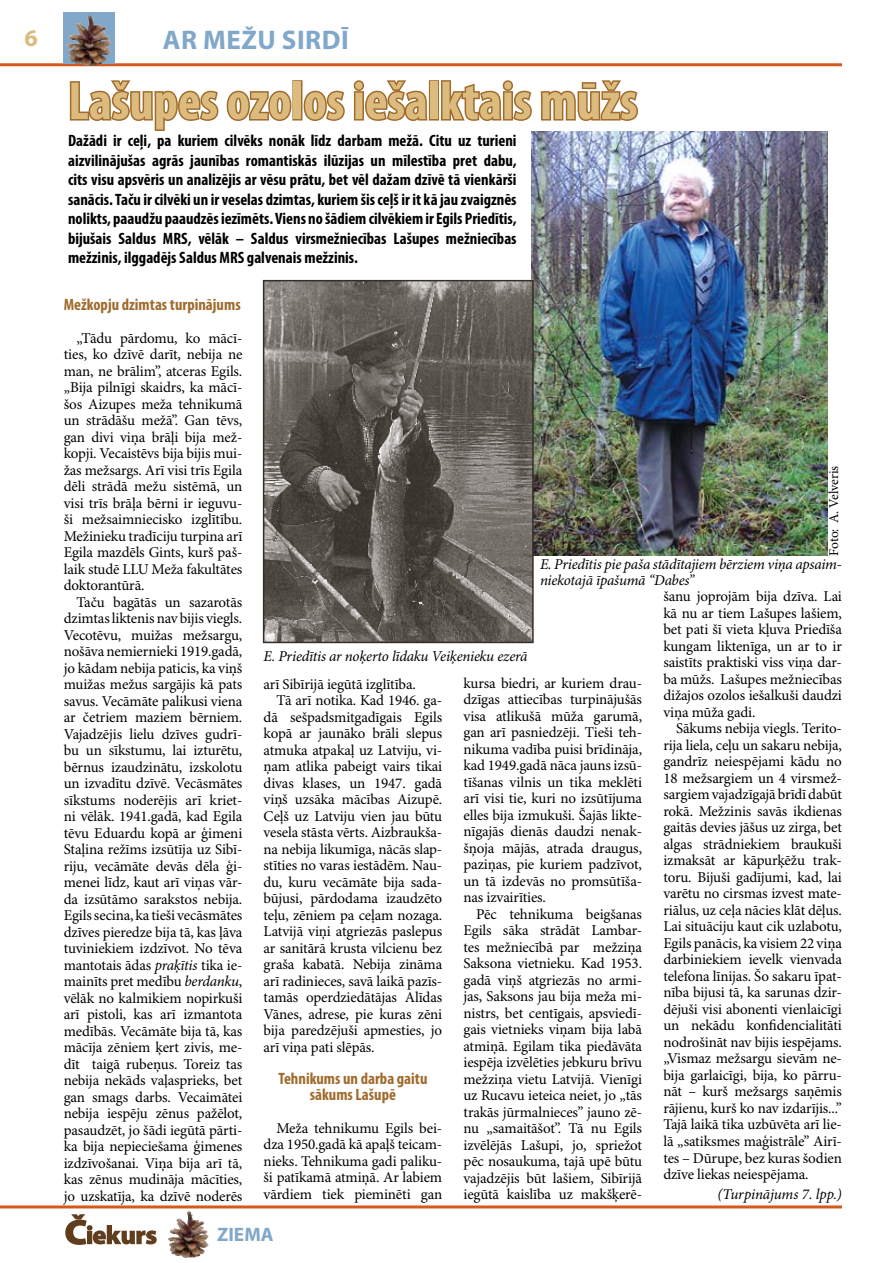
<style>
.page{position:relative;width:893px;height:1263px;background:#fff}
.page>*{position:absolute;margin:0;border:0;box-sizing:border-box;transform-origin:0 0}
.t1{font:700 condensed 54px "Myriad Pro";color:#dcbc7e}
.t2{font:700 27px "Myriad Pro";letter-spacing:.02em;color:#81a7c9}
.t3{font:700 24px "Myriad Pro";color:#dcbc7e}
.t4{font:700 19.5px "Myriad Pro";color:#81a7c9}
.t5{font:700 condensed 16.5px/19.5px "Myriad Pro";color:#000;text-align:justify}
.t6{font:700 condensed 16.5px/15.8px "Myriad Pro";color:#a06b2d;text-align:center}
.t7{font:15px/16.5px "Minion Pro";letter-spacing:-.01em;color:#000;text-align:justify}
.t8{font:italic 15px/16.5px "Minion Pro";letter-spacing:-.015em;color:#000}
.t9{font:13.5px "Minion Pro";letter-spacing:-.015em;color:#000}
.s1{font-style:italic}
</style>
<div class="page">
<hr style="left:0;top:63px;width:842px;height:3px;background:#d5581d">
<hr style="left:0;top:1205px;width:842px;height:3px;background:#d5581d">
<svg style="left:64px;top:13px;width:51px;height:51px;background:#787980"></svg>
<img style="left:69px;top:15px;width:20px;height:21px">
<img style="left:170px;top:1211px;width:18px;height:26px">
<svg style="left:65px;top:1214px;width:92px;height:31px"></svg>
<svg style="left:69px;top:80px;width:223px;height:51px"></svg>
<div style="left:292px;top:80px;width:10px;height:41px;border:3px solid #a06b2d"></div>
<svg style="left:302px;top:89px;width:43px;height:32px"></svg>
<svg style="left:353px;top:80px;width:76px;height:41px"></svg>
<div style="left:429px;top:80px;width:10px;height:41px;border:3px solid #a06b2d"></div>
<svg style="left:441px;top:80px;width:91px;height:41px"></svg>
<svg style="left:540px;top:80px;width:98px;height:41px"></svg>
<img style="left:531px;top:132px;width:297px;height:424px">
<img style="left:266px;top:283px;width:265px;height:357px">
<div style="left:263px;top:280px;width:271px;height:363px;border:2px solid #332e27"></div>
<h3 class="t3" style="left:24px;top:22px;width:15px">6</h3>
<h2 class="t2" style="left:163px;top:22px;width:188px">AR MEŽU SIRDĪ</h2>
<h1 class="t1" style="left:68px;top:67px;width:571px">Lašupes ozolos iešalktais mūžs</h1>
<p class="t5" style="left:68px;top:131px;width:450px">Dažādi ir ceļi, pa kuriem cilvēks nonāk līdz darbam mežā. Citu uz turieni aizvilinājušas agrās jaunības romantiskās ilūzijas un mīlestība pret dabu, cits visu apsvēris un analizējis ar vēsu prātu, bet vēl dažam dzīvē tā vienkārši sanācis. Taču ir cilvēki un ir veselas dzimtas, kuriem šis ceļš ir it kā jau zvaigznēs nolikts, paaudžu paaudzēs iezīmēts. Viens no šādiem cilvēkiem ir Egils Priedītis, bijušais Saldus MRS, vēlāk – Saldus virsmežniecības Lašupes mežniecības mežzinis, ilggadējs Saldus MRS galvenais mežzinis.</p>
<p class="t6" style="left:64px;top:296px;width:178px">Mežkopju dzimtas turpinājums</p>
<p class="t7" style="left:64px;top:330px;width:180px;text-indent:13px">„Tādu pārdomu, ko mācī&shy;ties, ko dzīvē darīt, nebija ne man, ne brālim”, atceras Egils. „Bija pilnīgi skaidrs, ka mācī&shy;šos Aizupes meža tehnikumā un strādāšu mežā”. Gan tēvs, gan divi viņa brāļi bija mež&shy;kopji. Vecaistēvs bija bijis mui&shy;žas mežsargs. Arī visi trīs Egila dēli strādā mežu sistēmā, un visi trīs brāļa bērni ir ieguvu&shy;ši mežsaimniecisko izglītību.<br>Mežinieku tradīciju turpina arī Egila mazdēls Gints, kurš paš&shy;laik studē LLU Meža fakultātes doktorantūrā.</p>
<p class="t7" style="left:64px;top:594px;width:180px;text-indent:13px">Taču bagātās un sazarotās dzimtas liktenis nav bijis viegls.<br>Vecotēvu, muižas mežsargu, nošāva nemiernieki 1919.gadā, jo kādam nebija paticis, ka viņš muižas mežus sargājis kā pats savus. Vecāmāte palikusi viena ar četriem maziem bērniem.<br>Vajadzējis lielu dzīves gudrī&shy;bu un sīkstumu, lai izturētu, bērnus izaudzinātu, izskolotu un izvadītu dzīvē. Vecāsmātes sīkstums noderējis arī kriet&shy;ni vēlāk. 1941.gadā, kad Egila tēvu Eduardu kopā ar ģimeni Staļina režīms izsūtīja uz Sibī&shy;riju, vecāmāte devās dēla ģi&shy;menei līdz, kaut arī viņas vār&shy;da izsūtāmo sarakstos nebija.<br>Egils secina, ka tieši vecāsmātes dzīves pieredze bija tā, kas ļāva tuviniekiem izdzīvot. No tēva mantotais ādas <span class="s1">praķītis</span> tika ie&shy;mainīts pret medību <span class="s1">berdanku</span>, vēlāk no kalmikiem nopirkuši arī pistoli, kas arī izmantota medībās. Vecāmāte bija tā, kas mācīja zēniem ķert zivis, me&shy;dīt taigā rubeņus. Toreiz tas nebija nekāds vaļasprieks, bet gan smags darbs. Vecaimātei nebija iespēju zēnus pažēlot, pasaudzēt, jo šādi iegūtā pārti&shy;ka bija nepieciešama ģimenes izdzīvošanai. Viņa bija arī tā, kas zēnus mudināja mācīties, jo uzskatīja, ka dzīvē noderēs</p>
<p class="t9" style="left:826px;top:556px;width:91px;rotate:-90deg">Foto: A. Velveris</p>
<p class="t8" style="left:540px;top:556px;width:303px">E. Priedītis pie paša stādītajiem bērziem viņa apsaim&shy;niekotajā īpašumā “Dabes”</p>
<p class="t7" style="left:663px;top:589px;width:180px">šanu joprojām bija dzīva. Lai kā nu ar tiem Lašupes lašiem, bet pati šī vieta kļuva Priedīša kungam liktenīga, un ar to ir saistīts praktiski viss viņa dar&shy;ba mūžs. Lašupes mežniecības dižajos ozolos iešalkuši daudzi viņa mūža gadi.</p>
<p class="t7" style="left:663px;top:721px;width:180px;text-indent:13px">Sākums nebija viegls. Terito&shy;rija liela, ceļu un sakaru nebija, gandrīz neiespējami kādu no 18 mežsargiem un 4 virsmež&shy;sargiem vajadzīgajā brīdī dabūt rokā. Mežzinis savās ikdienas gaitās devies jāšus uz zirga, bet algas strādniekiem braukuši izmaksāt ar kāpurķēžu trak&shy;toru. Bijuši gadījumi, kad, lai varētu no cirsmas izvest mate&shy;riālus, uz ceļa nācies klāt dēļus.<br>Lai situāciju kaut cik uzlabotu, Egils panācis, ka visiem 22 viņa darbiniekiem ievelk vienvada telefona līnijas. Šo sakaru īpat&shy;nība bijusi tā, ka sarunas dzir&shy;dējuši visi abonenti vienlaicīgi un nekādu konfidencialitāti nodrošināt nav bijis iespējams. „Vismaz mežsargu sievām ne&shy;bija garlaicīgi, bija, ko pārru&shy;nāt – kurš mežsargs saņēmis rājienu, kurš ko nav izdarījis...” Tajā laikā tika uzbūvēta arī lie&shy;lā „satiksmes maģistrāle” Airī&shy;tes – Dūrupe, bez kuras šodien dzīve liekas neiespējama.</p>
<p class="t8" style="left:264px;top:648px;width:265px">E. Priedītis ar noķerto līdaku Veiķenieku ezerā</p>
<p class="t7" style="left:463px;top:675px;width:180px">kursa biedri, ar kuriem drau&shy;dzīgas attiecības turpinājušās visa atlikušā mūža garumā, gan arī pasniedzēji. Tieši teh&shy;nikuma vadība puisi brīdināja, kad 1949.gadā nāca jauns izsū&shy;tīšanas vilnis un tika meklēti arī visi tie, kuri no izsūtījuma elles bija izmukuši. Šajās likte&shy;nīgajās dienās daudzi nenak&shy;šņoja mājās, atrada draugus, paziņas, pie kuriem padzīvot, un tā izdevās no promsūtīša&shy;nas izvairīties.</p>
<p class="t7" style="left:463px;top:906px;width:180px;text-indent:13px">Pēc tehnikuma beigšanas Egils sāka strādāt Lambar&shy;tes mežniecībā par mežziņa Saksona vietnieku. Kad 1953. gadā viņš atgriezās no armi&shy;jas, Saksons jau bija meža mi&shy;nistrs, bet centīgais, apsviedī&shy;gais vietnieks viņam bija labā atmiņā. Egilam tika piedāvāta iespēja izvēlēties jebkuru brīvu mežziņa vietu Latvijā. Vienīgi uz Rucavu ieteica neiet, jo „tās trakās jūrmalnieces” jauno zē&shy;nu „samaitāšot”. Tā nu Egils izvēlējās Lašupi, jo, spriežot pēc nosaukuma, tajā upē būtu vajadzējis būt lašiem, Sibīrijā iegūtā kaislība uz makšķerē-</p>
<p class="t7" style="left:264px;top:676px;width:154px">arī Sibīrijā iegūtā izglītība.</p>
<p class="t7" style="left:276px;top:693px;width:167px">Tā arī notika. Kad 1946. ga-</p>
<p class="t7" style="left:264px;top:709px;width:180px">dā sešpadsmitgadīgais Egils</p>
<p class="t7" style="left:264px;top:726px;width:180px">kopā ar jaunāko brāli slepus</p>
<p class="t7" style="left:264px;top:742px;width:180px">atmuka atpakaļ uz Latviju, vi-</p>
<p class="t7" style="left:264px;top:759px;width:180px">ņam atlika pabeigt vairs tikai</p>
<p class="t7" style="left:264px;top:775px;width:180px">divas klases, un 1947. gadā</p>
<p class="t7" style="left:264px;top:792px;width:180px">viņš uzsāka mācības Aizupē.</p>
<p class="t7" style="left:264px;top:808px;width:180px">Ceļš uz Latviju vien jau būtu</p>
<p class="t7" style="left:264px;top:825px;width:180px">vesela stāsta vērts. Aizbraukša-</p>
<p class="t7" style="left:264px;top:841px;width:180px">na nebija likumīga, nācās slap-</p>
<p class="t7" style="left:264px;top:858px;width:180px">stīties no varas iestādēm. Nau-</p>
<p class="t7" style="left:264px;top:874px;width:180px">du, kuru vecāmāte bija sada-</p>
<p class="t7" style="left:264px;top:891px;width:180px">būjusi, pārdodama izaudzēto</p>
<p class="t7" style="left:264px;top:907px;width:180px">teļu, zēniem pa ceļam nozaga.</p>
<p class="t7" style="left:264px;top:924px;width:180px">Latvijā viņi atgriezās paslepus</p>
<p class="t7" style="left:264px;top:940px;width:180px">ar sanitārā krusta vilcienu bez</p>
<p class="t7" style="left:264px;top:957px;width:180px">graša kabatā. Nebija zināma</p>
<p class="t7" style="left:264px;top:973px;width:180px">arī radinieces, savā laikā pazīs-</p>
<p class="t7" style="left:264px;top:990px;width:180px">tamās operdziedātājas Alīdas</p>
<p class="t7" style="left:264px;top:1006px;width:180px">Vānes, adrese, pie kuras zēni</p>
<p class="t7" style="left:264px;top:1023px;width:180px">bija paredzējuši apmesties, jo</p>
<p class="t7" style="left:264px;top:1039px;width:112px">arī viņa pati slēpās.</p>
<p class="t6" style="left:278px;top:1070px;width:151px">Tehnikums un darba gaitu sākums Lašupē</p>
<p class="t7" style="left:264px;top:1120px;width:180px;text-indent:13px">Meža tehnikumu Egils bei&shy;dza 1950.gadā kā apaļš teicam&shy;nieks. Tehnikuma gadi paliku&shy;ši patīkamā atmiņā. Ar labiem vārdiem tiek pieminēti gan</p>
<p class="t8" style="left:717px;top:1186px;width:126px">(Turpinājums 7. lpp.)</p>
<h3 class="t4" style="left:217px;top:1221px;width:58px">ZIEMA</h3>
</div>
